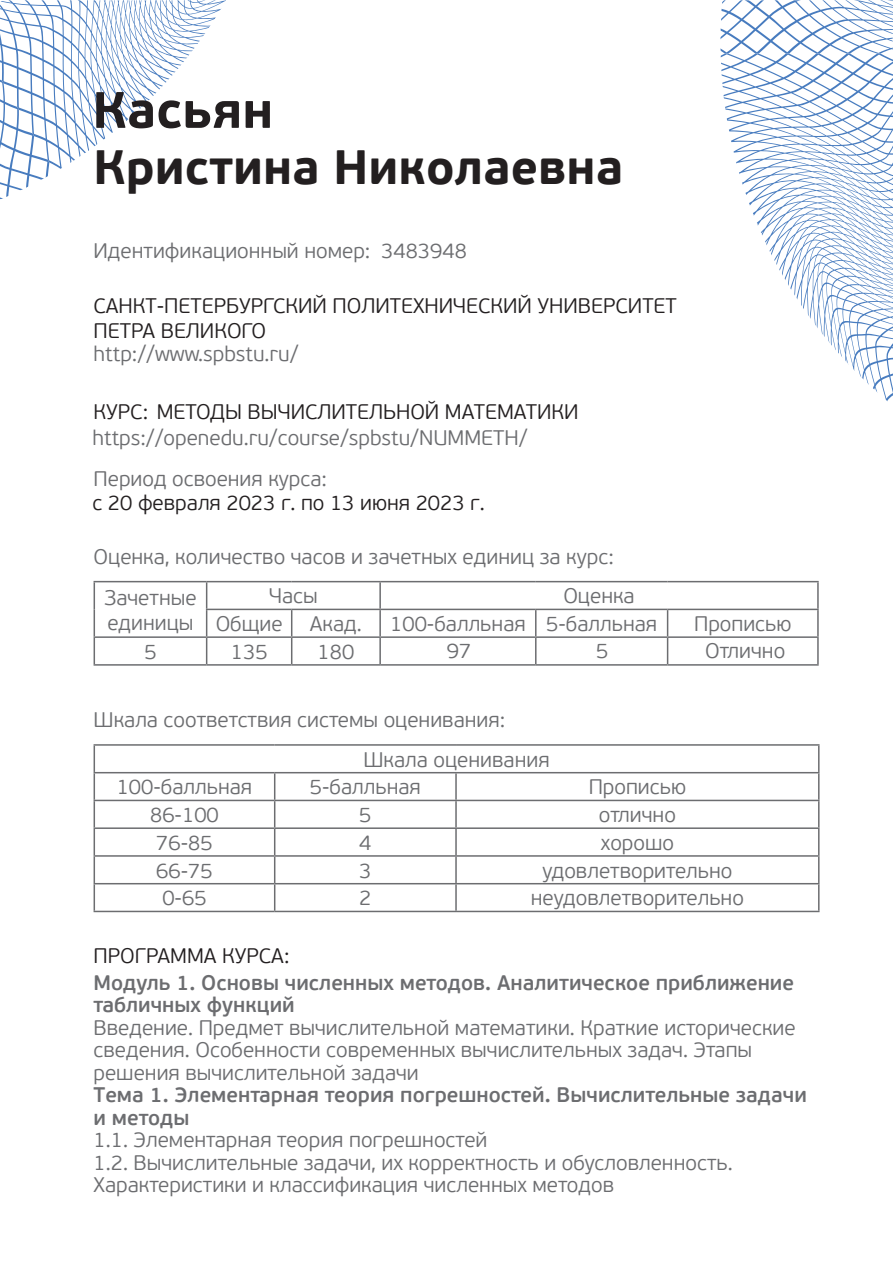
<style>
.page{position:relative;width:893px;height:1263px;background:#fff}
.page>*{position:absolute;margin:0;border:0;box-sizing:border-box;transform-origin:0 0}
.t1{font:700 51px "PF Beau Sans Pro";color:#231f20}
.t2{font:700 48px "PF Beau Sans Pro";color:#231f20}
.t3{font:300 21px/22.5px "PF Beau Sans Pro";color:#6c6d70}
.t4{font:300 21px/25.3px "PF Beau Sans Pro";color:#231f20}
.t5{font:600 21px/22.5px "PF Beau Sans Pro";color:#6c6d70}
</style>
<div class="page">
<svg style="left:720px;top:0;width:173px;height:54px"></svg>
<svg style="left:720px;top:54px;width:173px;height:348px"></svg>
<svg style="left:0;top:0;width:226px;height:199px"></svg>
<hr style="left:94px;top:581px;width:113px;height:1px;background:#6c6d70">
<hr style="left:207px;top:581px;width:85px;height:1px;background:#6c6d70">
<hr style="left:292px;top:581px;width:88px;height:1px;background:#6c6d70">
<hr style="left:380px;top:581px;width:156px;height:1px;background:#6c6d70">
<hr style="left:379px;top:582px;width:2px;height:27px;background:#6c6d70">
<hr style="left:536px;top:581px;width:132px;height:1px;background:#6c6d70">
<hr style="left:668px;top:581px;width:151px;height:1px;background:#6c6d70">
<hr style="left:817px;top:582px;width:2px;height:27px;background:#6c6d70">
<hr style="left:206px;top:609px;width:86px;height:1px;background:#6c6d70">
<hr style="left:292px;top:609px;width:88px;height:1px;background:#6c6d70">
<hr style="left:380px;top:609px;width:156px;height:1px;background:#6c6d70">
<hr style="left:379px;top:610px;width:2px;height:26px;background:#6c6d70">
<hr style="left:536px;top:609px;width:132px;height:1px;background:#6c6d70">
<hr style="left:668px;top:609px;width:151px;height:1px;background:#6c6d70">
<hr style="left:817px;top:610px;width:2px;height:26px;background:#6c6d70">
<hr style="left:94px;top:636px;width:113px;height:2px;background:#6c6d70">
<svg style="left:94px;top:582px;width:1px;height:82px"></svg>
<hr style="left:207px;top:636px;width:85px;height:2px;background:#6c6d70">
<svg style="left:206px;top:582px;width:1px;height:82px"></svg>
<hr style="left:292px;top:636px;width:88px;height:2px;background:#6c6d70">
<svg style="left:291px;top:610px;width:1px;height:54px"></svg>
<hr style="left:380px;top:636px;width:156px;height:2px;background:#6c6d70">
<hr style="left:379px;top:638px;width:2px;height:26px;background:#6c6d70">
<hr style="left:536px;top:636px;width:132px;height:2px;background:#6c6d70">
<svg style="left:535px;top:610px;width:1px;height:54px"></svg>
<hr style="left:668px;top:636px;width:151px;height:2px;background:#6c6d70">
<svg style="left:667px;top:610px;width:1px;height:54px"></svg>
<hr style="left:817px;top:638px;width:2px;height:26px;background:#6c6d70">
<hr style="left:94px;top:664px;width:113px;height:2px;background:#6c6d70">
<hr style="left:207px;top:664px;width:85px;height:2px;background:#6c6d70">
<hr style="left:292px;top:664px;width:88px;height:2px;background:#6c6d70">
<hr style="left:380px;top:664px;width:156px;height:2px;background:#6c6d70">
<hr style="left:536px;top:664px;width:132px;height:2px;background:#6c6d70">
<hr style="left:668px;top:664px;width:151px;height:2px;background:#6c6d70">
<hr style="left:94px;top:744px;width:181px;height:2px;background:#6c6d70">
<hr style="left:275px;top:744px;width:181px;height:2px;background:#6c6d70">
<hr style="left:456px;top:744px;width:363px;height:2px;background:#6c6d70">
<hr style="left:94px;top:772px;width:181px;height:1px;background:#6c6d70">
<hr style="left:275px;top:772px;width:181px;height:1px;background:#6c6d70">
<hr style="left:456px;top:772px;width:363px;height:1px;background:#6c6d70">
<hr style="left:455px;top:773px;width:2px;height:27px;background:#6c6d70">
<hr style="left:94px;top:800px;width:181px;height:1px;background:#6c6d70">
<hr style="left:275px;top:800px;width:181px;height:1px;background:#6c6d70">
<hr style="left:456px;top:800px;width:363px;height:1px;background:#6c6d70">
<hr style="left:455px;top:801px;width:2px;height:26px;background:#6c6d70">
<hr style="left:94px;top:827px;width:181px;height:2px;background:#6c6d70">
<hr style="left:275px;top:827px;width:181px;height:2px;background:#6c6d70">
<hr style="left:456px;top:827px;width:363px;height:2px;background:#6c6d70">
<hr style="left:455px;top:829px;width:2px;height:26px;background:#6c6d70">
<hr style="left:94px;top:855px;width:181px;height:2px;background:#6c6d70">
<hr style="left:275px;top:855px;width:181px;height:2px;background:#6c6d70">
<hr style="left:456px;top:855px;width:363px;height:2px;background:#6c6d70">
<hr style="left:455px;top:857px;width:2px;height:26px;background:#6c6d70">
<hr style="left:94px;top:883px;width:181px;height:1px;background:#6c6d70">
<svg style="left:94px;top:746px;width:1px;height:165px"></svg>
<hr style="left:275px;top:883px;width:181px;height:1px;background:#6c6d70">
<svg style="left:274px;top:773px;width:1px;height:138px"></svg>
<hr style="left:456px;top:883px;width:363px;height:1px;background:#6c6d70">
<hr style="left:455px;top:884px;width:2px;height:27px;background:#6c6d70">
<svg style="left:818px;top:746px;width:1px;height:165px"></svg>
<hr style="left:94px;top:911px;width:181px;height:1px;background:#6c6d70">
<hr style="left:275px;top:911px;width:181px;height:1px;background:#6c6d70">
<hr style="left:456px;top:911px;width:363px;height:1px;background:#6c6d70">
<h1 class="t1" style="left:92px;top:78px;width:182px">Касьян</h1>
<h2 class="t2" style="left:94px;top:137px;width:531px">Кристина Николаевна</h2>
<p class="t3" style="left:94px;top:240px;width:278px">Идентификационный номер:</p>
<p class="t4" style="left:94px;top:293px;width:585px">САНКТ-ПЕТЕРБУРГСКИЙ ПОЛИТЕХНИЧЕСКИЙ УНИВЕРСИТЕТ<br>ПЕТРА ВЕЛИКОГО</p>
<p class="t3" style="left:94px;top:343px;width:206px">http://www.spbstu.ru/</p>
<p class="t4" style="left:94px;top:400px;width:487px">КУРС: МЕТОДЫ ВЫЧИСЛИТЕЛЬНОЙ МАТЕМАТИКИ</p>
<p class="t3" style="left:381px;top:240px;width:87px">3483948</p>
<p class="t3" style="left:92px;top:427px;width:437px">https://openedu.ru/course/spbstu/NUMMETH/</p>
<p class="t3" style="left:94px;top:467px;width:235px">Период освоения курса:</p>
<p class="t4" style="left:92px;top:490px;width:394px">с 20 февраля 2023 г. по 13 июня 2023 г.</p>
<p class="t3" style="left:94px;top:546px;width:522px">Оценка, количество часов и зачетных единиц за курс:</p>
<p class="t3" style="left:104px;top:585px;width:94px;line-height:25.2px">Зачетные единицы</p>
<p class="t3" style="left:269px;top:585px;width:50px">Часы</p>
<p class="t3" style="left:563px;top:585px;width:73px">Оценка</p>
<p class="t3" style="left:216px;top:613px;width:69px">Общие</p>
<p class="t3" style="left:310px;top:613px;width:53px">Акад.</p>
<p class="t3" style="left:390px;top:613px;width:269px">100-балльная 5-балльная</p>
<p class="t3" style="left:694px;top:613px;width:99px">Прописью</p>
<p class="t3" style="left:144px;top:641px;width:14px">5</p>
<p class="t3" style="left:231px;top:641px;width:38px">135</p>
<p class="t3" style="left:318px;top:641px;width:38px">180</p>
<p class="t3" style="left:447px;top:640px;width:26px">97</p>
<p class="t3" style="left:596px;top:640px;width:14px">5</p>
<p class="t3" style="left:705px;top:640px;width:82px">Отлично</p>
<p class="t3" style="left:94px;top:708px;width:413px">Шкала соответствия системы оценивания:</p>
<p class="t3" style="left:363px;top:748px;width:188px">Шкала оценивания</p>
<p class="t3" style="left:117px;top:776px;width:137px">100-балльная</p>
<p class="t3" style="left:310px;top:776px;width:113px">5-балльная</p>
<p class="t3" style="left:589px;top:776px;width:99px">Прописью</p>
<p class="t3" style="left:150px;top:804px;width:70px">86-100</p>
<p class="t3" style="left:359px;top:804px;width:14px">5</p>
<p class="t3" style="left:599px;top:804px;width:79px">отлично</p>
<p class="t3" style="left:156px;top:832px;width:58px">76-85</p>
<p class="t3" style="left:359px;top:832px;width:14px">4</p>
<p class="t3" style="left:601px;top:832px;width:75px">хорошо</p>
<p class="t3" style="left:156px;top:859px;width:58px">66-75</p>
<p class="t3" style="left:359px;top:859px;width:14px">3</p>
<p class="t3" style="left:542px;top:859px;width:192px">удовлетворительно</p>
<p class="t3" style="left:162px;top:887px;width:46px">0-65</p>
<p class="t3" style="left:359px;top:887px;width:14px">2</p>
<p class="t3" style="left:531px;top:887px;width:215px">неудовлетворительно</p>
<p class="t4" style="left:94px;top:943px;width:197px">ПРОГРАММА КУРСА:</p>
<p class="t5" style="left:94px;top:972px;width:702px">Модуль 1. Основы численных методов. Аналитическое приближение табличных функций</p>
<p class="t3" style="left:94px;top:1017px;width:704px">Введение. Предмет вычислительной математики. Краткие исторические сведения. Особенности современных вычислительных задач. Этапы решения вычислительной задачи</p>
<p class="t5" style="left:94px;top:1084px;width:715px">Тема 1. Элементарная теория погрешностей. Вычислительные задачи и методы</p>
<p class="t3" style="left:94px;top:1129px;width:641px">1.1. Элементарная теория погрешностей<br>1.2. Вычислительные задачи, их корректность и обусловленность.<br>Характеристики и классификация численных методов</p>
</div>
